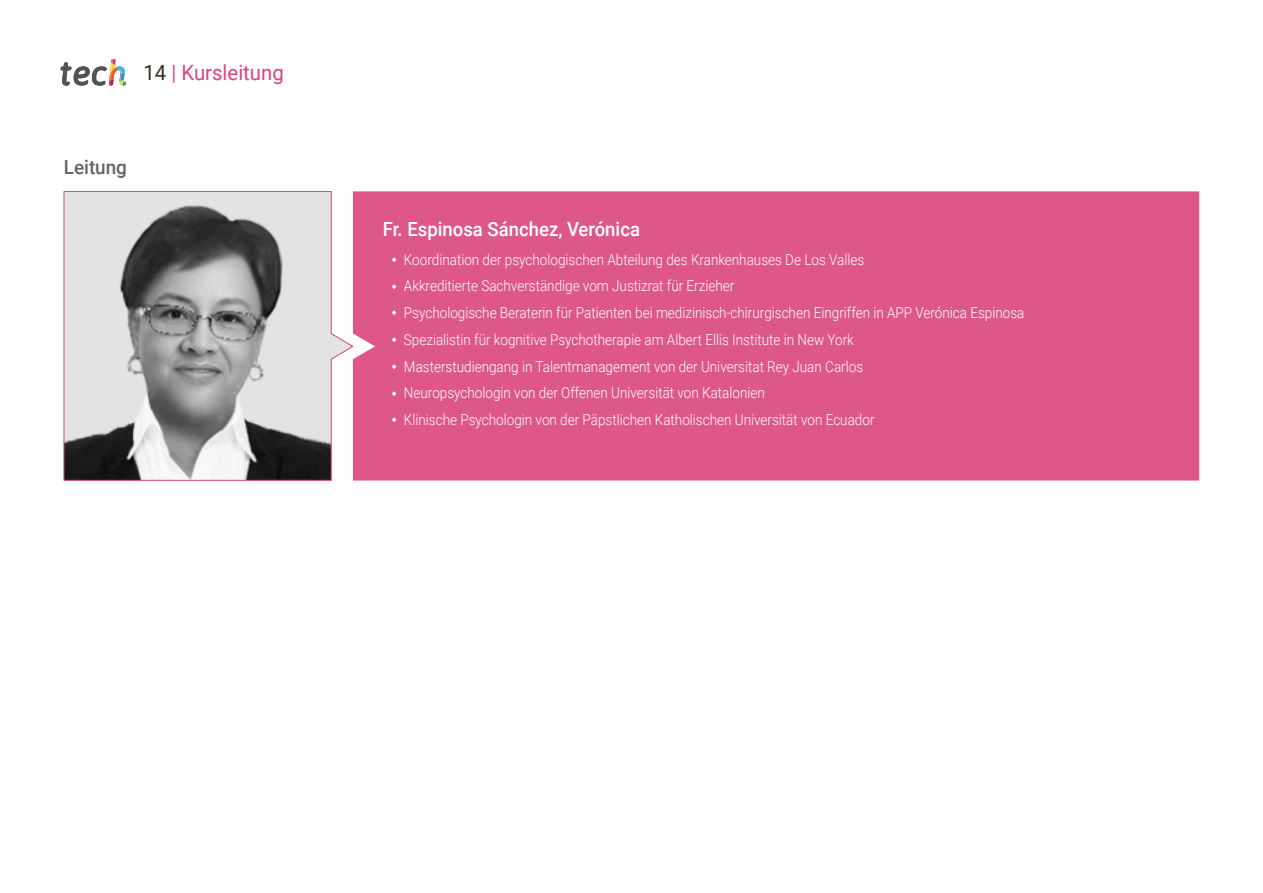
<style>
.page{position:relative;width:1263px;height:893px;background:#fff}
.page>*{position:absolute;margin:0;border:0;box-sizing:border-box;transform-origin:0 0}
.t1{font:21px "Roboto";color:#da447d}
.t2{font:500 19.5px "Roboto";color:#fff;scale:.95 1}
.t3{font:500 19.5px "Roboto";color:#61646a}
.t4{font:300 15px/26.7px "Roboto";color:#fff;scale:.9 1}
.s1{color:#312e20}
</style>
<div class="page">
<div style="left:353px;top:191px;width:846px;height:290px;background:#dd578a"></div>
<svg style="left:64px;top:191px;width:289px;height:290px;background:#afaeae"></svg>
<svg style="left:61px;top:59px;width:65px;height:27px"></svg>
<svg style="left:392px;top:257px;width:5px;height:5px"></svg>
<svg style="left:392px;top:284px;width:5px;height:5px"></svg>
<svg style="left:392px;top:310px;width:5px;height:5px"></svg>
<svg style="left:392px;top:337px;width:5px;height:5px"></svg>
<svg style="left:392px;top:364px;width:5px;height:5px"></svg>
<svg style="left:392px;top:391px;width:5px;height:5px"></svg>
<svg style="left:392px;top:417px;width:5px;height:5px"></svg>
<h1 class="t1" style="left:144px;top:57px;width:142px"><span class="s1">14</span> | Kursleitung</h1>
<h2 class="t3" style="left:64px;top:154px;width:65px">Leitung</h2>
<h2 class="t2" style="left:383px;top:215px;width:272px">Fr. Espinosa Sánchez, Verónica</h2>
<p class="t4" style="left:404px;top:245px;width:691px">Koordination der psychologischen Abteilung des Krankenhauses De Los Valles<br>Akkreditierte Sachverständige vom Justizrat für Erzieher<br>Psychologische Beraterin für Patienten bei medizinisch-chirurgischen Eingriffen in APP Verónica Espinosa Spezialistin für kognitive Psychotherapie am Albert Ellis Institute in New York<br>Masterstudiengang in Talentmanagement von der Universitat Rey Juan Carlos<br>Neuropsychologin von der Offenen Universität von Katalonien<br>Klinische Psychologin von der Päpstlichen Katholischen Universität von Ecuador</p>
</div>
